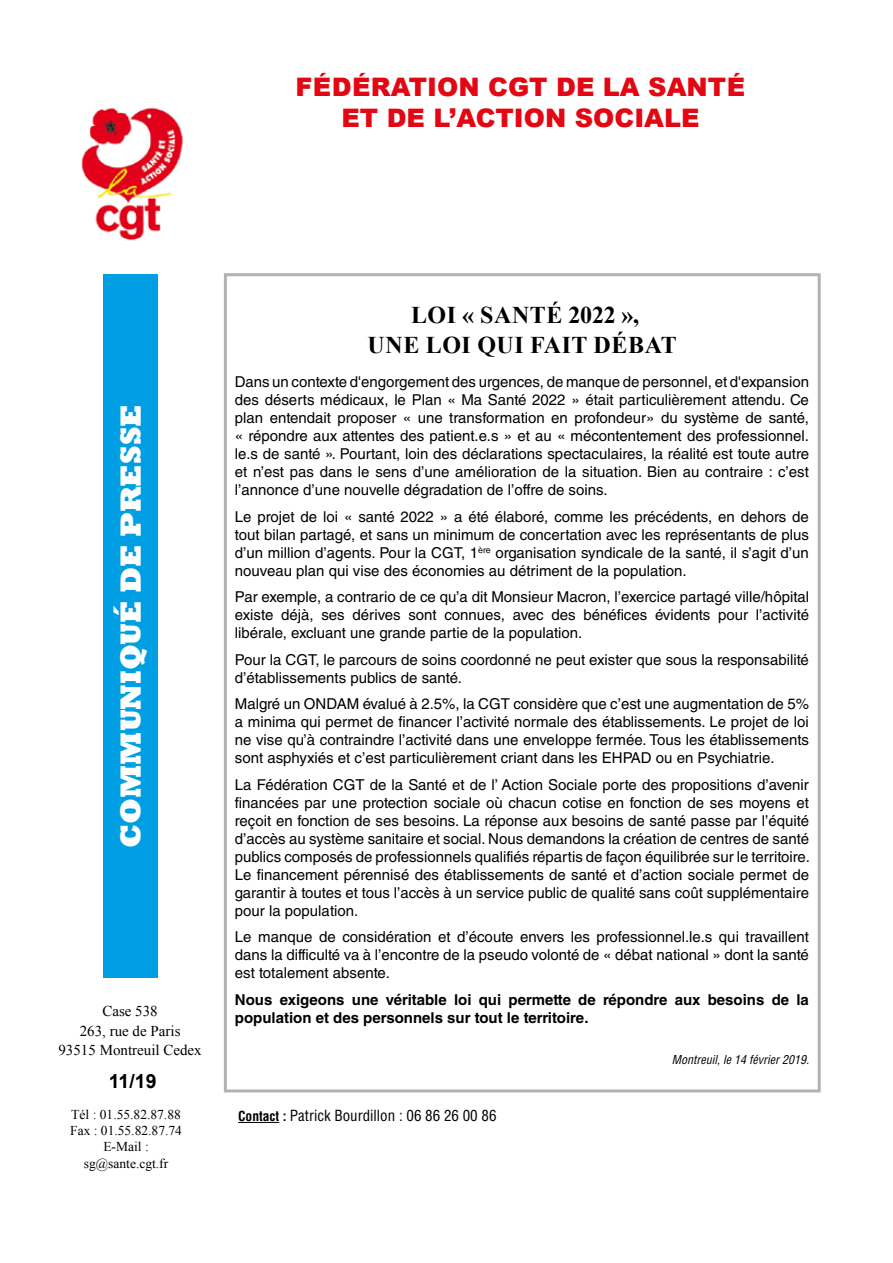
<style>
.page{position:relative;width:893px;height:1263px;background:#fff}
.page>*{position:absolute;margin:0;border:0;box-sizing:border-box;transform-origin:0 0}
.t1{font:800 30px "Rockwell";color:#fff}
.t2{font:900 25.5px/31.5px "Arial";color:#e30613;text-align:center}
.t3{font:700 24px/30px "Times New Roman";letter-spacing:.025em;color:#000;text-align:center}
.t4{font:700 19.5px "Arial";color:#000}
.t5{font:15px/18px "Helvetica LT Std";color:#000;text-align:justify}
.t6{font:700 15px/18px "Helvetica LT Std";color:#000}
.t7{font:15px/19.5px "Times New Roman";color:#000;text-align:center}
.t8{font:condensed 15px "Helvetica LT Std";color:#000}
.t9{font:13.5px/16.2px "Times New Roman";color:#000;text-align:center}
.t10{font:italic condensed 12px "Helvetica LT Std";color:#000}
.s1{font-weight:700;font-size:13.5px}
</style>
<div class="page">
<img style="left:81px;top:107px;width:102px;height:134px">
<div style="left:103px;top:274px;width:55px;height:704px;background:#009fe3"></div>
<div style="left:224px;top:273px;width:597px;height:819px;border:3px solid #b3b2b2"></div>
<hr style="left:238px;top:1122px;width:41px;height:1px;background:#000">
<h2 class="t2" style="left:295px;top:70px;width:451px">FÉDÉRATION CGT DE LA SANTÉ<br>ET DE L’ACTION SOCIALE</h2>
<h1 class="t1" style="left:113px;top:848px;width:445px;rotate:-90deg">COMMUNIQUÉ DE PRESSE</h1>
<p class="t7" style="left:58px;top:1001px;width:145px">Case 538<br>263, rue de Paris<br>93515 Montreuil Cedex</p>
<h3 class="t4" style="left:109px;top:1067px;width:49px">11/19</h3>
<p class="t9" style="left:70px;top:1106px;width:113px">Tél : 01.55.82.87.88<br>Fax : 01.55.82.87.74<br>E-Mail : sg@sante.cgt.fr</p>
<h3 class="t3" style="left:367px;top:299px;width:311px">LOI « SANTÉ 2022 »,<br>UNE LOI QUI FAIT DÉBAT</h3>
<p class="t5" style="left:235px;top:373px;width:576px">Dans un contexte d'engorgement des urgences, de manque de personnel, et d'expansion des déserts médicaux, le Plan « Ma Santé 2022 » était particulièrement attendu. Ce plan entendait proposer « une transformation en profondeur» du système de santé, « répondre aux attentes des patient.e.s » et au « mécontentement des professionnel. le.s de santé ». Pourtant, loin des déclarations spectaculaires, la réalité est toute autre et n’est pas dans le sens d’une amélioration de la situation. Bien au contraire : c’est l’annonce d’une nouvelle dégradation de l’offre de soins.</p>
<p class="t5" style="left:235px;top:507px;width:576px">Le projet de loi « santé 2022 » a été élaboré, comme les précédents, en dehors de tout bilan partagé, et sans un minimum de concertation avec les représentants de plus d’un million d’agents. Pour la CGT, 1<sup>ère</sup> organisation syndicale de la santé, il s’agit d’un nouveau plan qui vise des économies au détriment de la population.</p>
<p class="t5" style="left:235px;top:588px;width:576px">Par exemple, a contrario de ce qu’a dit Monsieur Macron, l’exercice partagé ville/hôpital existe déjà, ses dérives sont connues, avec des bénéfices évidents pour l’activité libérale, excluant une grande partie de la population.</p>
<p class="t5" style="left:235px;top:650px;width:575px">Pour la CGT, le parcours de soins coordonné ne peut exister que sous la responsabilité d’établissements publics de santé.</p>
<p class="t5" style="left:235px;top:695px;width:576px">Malgré un ONDAM évalué à 2.5%, la CGT considère que c’est une augmentation de 5% a minima qui permet de financer l’activité normale des établissements. Le projet de loi ne vise qu’à contraindre l’activité dans une enveloppe fermée. Tous les établissements sont asphyxiés et c’est particulièrement criant dans les EHPAD ou en Psychiatrie.</p>
<p class="t5" style="left:235px;top:775px;width:576px">La Fédération CGT de la Santé et de l’ Action Sociale porte des propositions d’avenir financées par une protection sociale où chacun cotise en fonction de ses moyens et reçoit en fonction de ses besoins. La réponse aux besoins de santé passe par l’équité d’accès au système sanitaire et social. Nous demandons la création de centres de santé publics composés de professionnels qualifiés répartis de façon équilibrée sur le territoire.<br>Le financement pérennisé des établissements de santé et d’action sociale permet de garantir à toutes et tous l’accès à un service public de qualité sans coût supplémentaire pour la population.</p>
<p class="t5" style="left:235px;top:928px;width:575px">Le manque de considération et d’écoute envers les professionnel.le.s qui travaillent dans la difficulté va à l’encontre de la pseudo volonté de « débat national » dont la santé est totalement absente.</p>
<p class="t6" style="left:235px;top:990px;width:575px">Nous exigeons une véritable loi qui permette de répondre aux besoins de la population et des personnels sur tout le territoire.</p>
<p class="t10" style="left:672px;top:1052px;width:139px">Montreuil, le 14 février 2019.</p>
<p class="t8" style="left:238px;top:1106px;width:260px"><span class="s1">Contact :</span> Patrick Bourdillon : 06 86 26 00 86</p>
</div>
